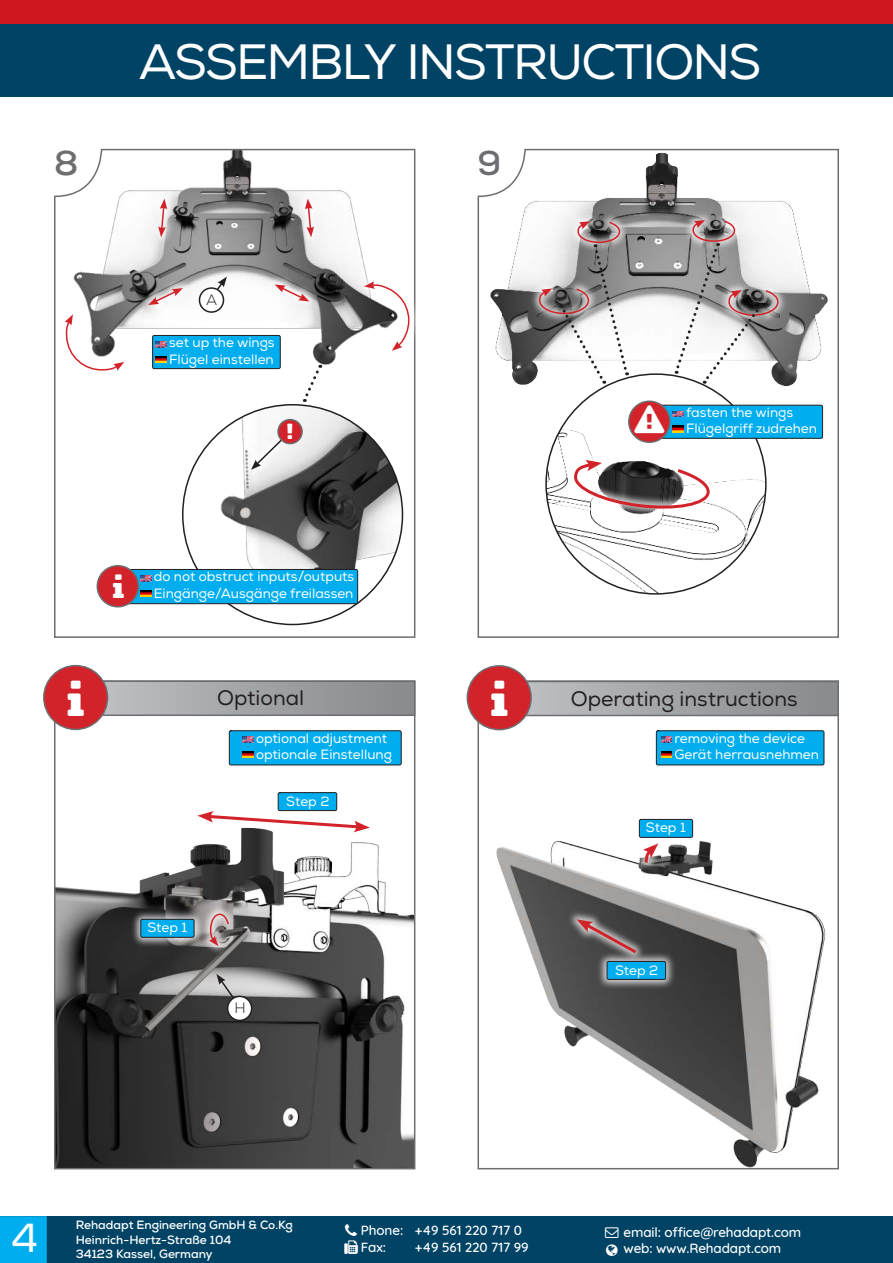
<style>
.page{position:relative;width:893px;height:1263px;background:#fff}
.page>*{position:absolute;margin:0;border:0;box-sizing:border-box;transform-origin:0 0}
.t1{font:49.5px "Nexa";letter-spacing:-.035em;color:#fff}
.t2{font:40.5px "Nexa";color:#fff}
.t3{font:700 34.5px "Nexa";color:#6d6e71}
.t4{font:21px "Nexa";color:#231f20}
.t5{font:300 15px "Nexa";color:#231f20}
.t6{font:13.5px/16.2px "Nexa";color:#fff}
.t7{font:500 13.5px/16.2px "Quicksand";letter-spacing:-.01em;color:#fff}
.t8{font:700 12px/14.4px "Nexa";color:#fff}
</style>
<div class="page">
<svg style="left:54px;top:148px;width:362px;height:490px"></svg>
<svg style="left:477px;top:148px;width:362px;height:490px"></svg>
<img style="left:496px;top:840px;width:330px;height:326px">
<div style="left:477px;top:680px;width:362px;height:489px;border:2px solid #6d6e71"></div>
<img style="left:57px;top:758px;width:355px;height:408px">
<div style="left:54px;top:680px;width:361px;height:489px;border:2px solid #6d6e71"></div>
<div style="left:200px;top:904px;width:38px;height:51px;background:#fff;opacity:.75"></div>
<svg style="left:209px;top:913px;width:21px;height:33px"></svg>
<svg style="left:197px;top:811px;width:173px;height:21px"></svg>
<img style="left:546px;top:374px;width:220px;height:220px;border-radius:110px">
<img style="left:183px;top:405px;width:219px;height:219px;border-radius:110px">
<div style="left:477px;top:681px;width:362px;height:35px;border:2px solid #6d6e71"></div>
<div style="left:467px;top:666px;width:64px;height:64px;background:#d2232a;border-radius:50%"></div>
<div style="left:467px;top:665px;width:65px;height:65px;border:2px solid #6d6e71;border-radius:50%"></div>
<div style="left:633px;top:834px;width:35px;height:38px;background:#fff;opacity:.75"></div>
<svg style="left:643px;top:848px;width:15px;height:17px"></svg>
<div style="left:0;top:1216px;width:893px;height:47px;background:#004364"></div>
<div style="left:0;top:23px;width:893px;height:74px;background:#004364"></div>
<div style="left:0;top:0;width:893px;height:23px;background:#ce171e"></div>
<div style="left:0;top:1216px;width:47px;height:47px;background:#00aeef"></div>
<div style="left:199px;top:288px;width:24px;height:24px;background:#fff;border-radius:50%"></div>
<div style="left:199px;top:287px;width:25px;height:26px;border:2px solid #231f20;border-radius:50%"></div>
<svg style="left:215px;top:277px;width:12px;height:14px"></svg>
<div style="left:127px;top:569px;width:231px;height:35px;background:#00aeef;border-radius:2px"></div>
<div style="left:127px;top:569px;width:231px;height:35px;border:1px solid #231f20;border-radius:2px"></div>
<svg style="left:141px;top:575px;width:10px;height:6px"></svg>
<svg style="left:141px;top:590px;width:10px;height:7px"></svg>
<div style="left:97px;top:566px;width:41px;height:41px;background:#d2232a;border-radius:50%"></div>
<div style="left:97px;top:565px;width:42px;height:42px;border:2px solid #6d6e71;border-radius:50%"></div>
<div style="left:149px;top:189px;width:28px;height:58px;background:#fff;opacity:.75"></div>
<svg style="left:158px;top:199px;width:9px;height:38px"></svg>
<div style="left:295px;top:189px;width:28px;height:58px;background:#fff;opacity:.75"></div>
<svg style="left:305px;top:199px;width:9px;height:38px"></svg>
<svg style="left:333px;top:266px;width:83px;height:100px"></svg>
<div style="left:153px;top:335px;width:127px;height:34px;background:#00aeef;border-radius:2px"></div>
<div style="left:152px;top:335px;width:129px;height:34px;border:1px solid #231f20;border-radius:2px"></div>
<svg style="left:302px;top:365px;width:19px;height:37px"></svg>
<div style="left:242px;top:430px;width:49px;height:49px;background:#fff;opacity:.75"></div>
<div style="left:278px;top:420px;width:24px;height:24px;background:#d2232a;border-radius:50%"></div>
<div style="left:277px;top:419px;width:26px;height:25px;border:2px solid #6d6e71;border-radius:50%"></div>
<div style="left:529px;top:279px;width:70px;height:45px;background:#fff;opacity:.75"></div>
<div style="left:719px;top:281px;width:69px;height:45px;background:#fff;opacity:.75"></div>
<div style="left:683px;top:211px;width:62px;height:41px;background:#fff;opacity:.75"></div>
<div style="left:568px;top:212px;width:62px;height:41px;background:#fff;opacity:.75"></div>
<svg style="left:560px;top:446px;width:163px;height:80px"></svg>
<svg style="left:673px;top:219px;width:106px;height:165px"></svg>
<svg style="left:538px;top:221px;width:91px;height:163px"></svg>
<div style="left:656px;top:405px;width:166px;height:33px;background:#00aeef;border-radius:2px"></div>
<div style="left:656px;top:405px;width:167px;height:34px;border:1px solid #231f20;border-radius:2px"></div>
<svg style="left:673px;top:411px;width:10px;height:6px"></svg>
<svg style="left:673px;top:426px;width:10px;height:6px"></svg>
<div style="left:629px;top:401px;width:41px;height:41px;background:#d2232a;border-radius:50%"></div>
<div style="left:628px;top:400px;width:43px;height:43px;border:2px solid #6d6e71;border-radius:50%"></div>
<div style="left:629px;top:809px;width:74px;height:39px;background:#fff"></div>
<div style="left:639px;top:819px;width:54px;height:18px;background:#00aeef;border-radius:2px"></div>
<div style="left:639px;top:819px;width:54px;height:19px;border:1px solid #231f20;border-radius:2px"></div>
<div style="left:597px;top:951px;width:79px;height:39px;background:#fff;opacity:.75"></div>
<div style="left:607px;top:961px;width:59px;height:18px;background:#00aeef;border-radius:2px"></div>
<div style="left:607px;top:961px;width:59px;height:19px;border:1px solid #231f20;border-radius:2px"></div>
<div style="left:567px;top:910px;width:79px;height:52px;background:#fff;opacity:.75"></div>
<svg style="left:577px;top:919px;width:63px;height:37px;background:#6d5c5c"></svg>
<div style="left:131px;top:909px;width:73px;height:39px;background:#fff;opacity:.75"></div>
<div style="left:141px;top:919px;width:53px;height:18px;background:#00aeef;border-radius:2px"></div>
<div style="left:140px;top:919px;width:54px;height:19px;border:1px solid #231f20;border-radius:2px"></div>
<div style="left:268px;top:782px;width:79px;height:39px;background:#fff"></div>
<div style="left:278px;top:793px;width:59px;height:17px;background:#00aeef;border-radius:2px"></div>
<div style="left:278px;top:792px;width:59px;height:19px;border:1px solid #231f20;border-radius:2px"></div>
<div style="left:228px;top:996px;width:24px;height:24px;background:#fff;border-radius:50%"></div>
<div style="left:227px;top:996px;width:25px;height:25px;border:2px solid #231f20;border-radius:50%"></div>
<svg style="left:216px;top:974px;width:20px;height:26px"></svg>
<svg style="left:54px;top:270px;width:143px;height:114px"></svg>
<svg style="left:260px;top:266px;width:64px;height:54px"></svg>
<div style="left:229px;top:731px;width:172px;height:34px;background:#00aeef;border-radius:2px"></div>
<div style="left:229px;top:730px;width:173px;height:35px;border:1px solid #231f20;border-radius:2px"></div>
<svg style="left:243px;top:737px;width:10px;height:5px"></svg>
<svg style="left:243px;top:751px;width:10px;height:7px"></svg>
<div style="left:54px;top:680px;width:361px;height:36px;border:2px solid #6d6e71"></div>
<div style="left:44px;top:666px;width:64px;height:63px;background:#d2232a;border-radius:50%"></div>
<div style="left:43px;top:665px;width:65px;height:65px;border:2px solid #6d6e71;border-radius:50%"></div>
<div style="left:656px;top:731px;width:168px;height:34px;background:#00aeef;border-radius:2px"></div>
<div style="left:656px;top:730px;width:168px;height:35px;border:1px solid #231f20;border-radius:2px"></div>
<svg style="left:661px;top:737px;width:11px;height:5px"></svg>
<svg style="left:661px;top:751px;width:11px;height:7px"></svg>
<svg style="left:251px;top:423px;width:41px;height:47px"></svg>
<h1 class="t1" style="left:139px;top:39px;width:624px">ASSEMBLY INSTRUCTIONS</h1>
<h3 class="t3" style="left:54px;top:147px;width:26px">8</h3>
<h3 class="t3" style="left:478px;top:147px;width:25px">9</h3>
<p class="t5" style="left:206px;top:291px;width:13px">A</p>
<p class="t6" style="left:169px;top:336px;width:107px">set up the wings<br>Flügel einstellen</p>
<p class="t6" style="left:154px;top:570px;width:202px">do not obstruct inputs/outputs<br>Eingänge/Ausgänge freilassen</p>
<h3 class="t4" style="left:217px;top:688px;width:89px">Optional</h3>
<p class="t6" style="left:256px;top:731px;width:137px">optional adjustment optionale Einstellung</p>
<p class="t6" style="left:147px;top:921px;width:41px">Step 1</p>
<p class="t6" style="left:286px;top:794px;width:45px">Step 2</p>
<p class="t5" style="left:234px;top:999px;width:13px">H</p>
<p class="t6" style="left:634px;top:422px;width:184px">❑ Flügelgriff zudrehen</p>
<p class="t6" style="left:686px;top:406px;width:109px">fasten the wings</p>
<h3 class="t4" style="left:571px;top:689px;width:228px">Operating instructions</h3>
<p class="t6" style="left:674px;top:731px;width:146px">removing the device<br>Gerät herrausnehmen</p>
<p class="t6" style="left:646px;top:821px;width:41px">Step 1</p>
<p class="t6" style="left:615px;top:963px;width:45px">Step 2</p>
<h2 class="t2" style="left:11px;top:1219px;width:28px">4</h2>
<p class="t8" style="left:76px;top:1219px;width:219px">Rehadapt Engineering GmbH &amp; Co.Kg<br>Heinrich-Hertz-Straße 104</p>
<p class="t8" style="left:76px;top:1247px;width:138px">34123 Kassel, Germany</p>
<p class="t7" style="left:361px;top:1223px;width:163px">Phone: +49 561 220 717 0<br>Fax:</p>
<p class="t7" style="left:415px;top:1239px;width:115px">+49 561 220 717 99</p>
<p class="t7" style="left:624px;top:1223px;width:179px">email: office@rehadapt.com web: www.Rehadapt.com</p>
</div>
